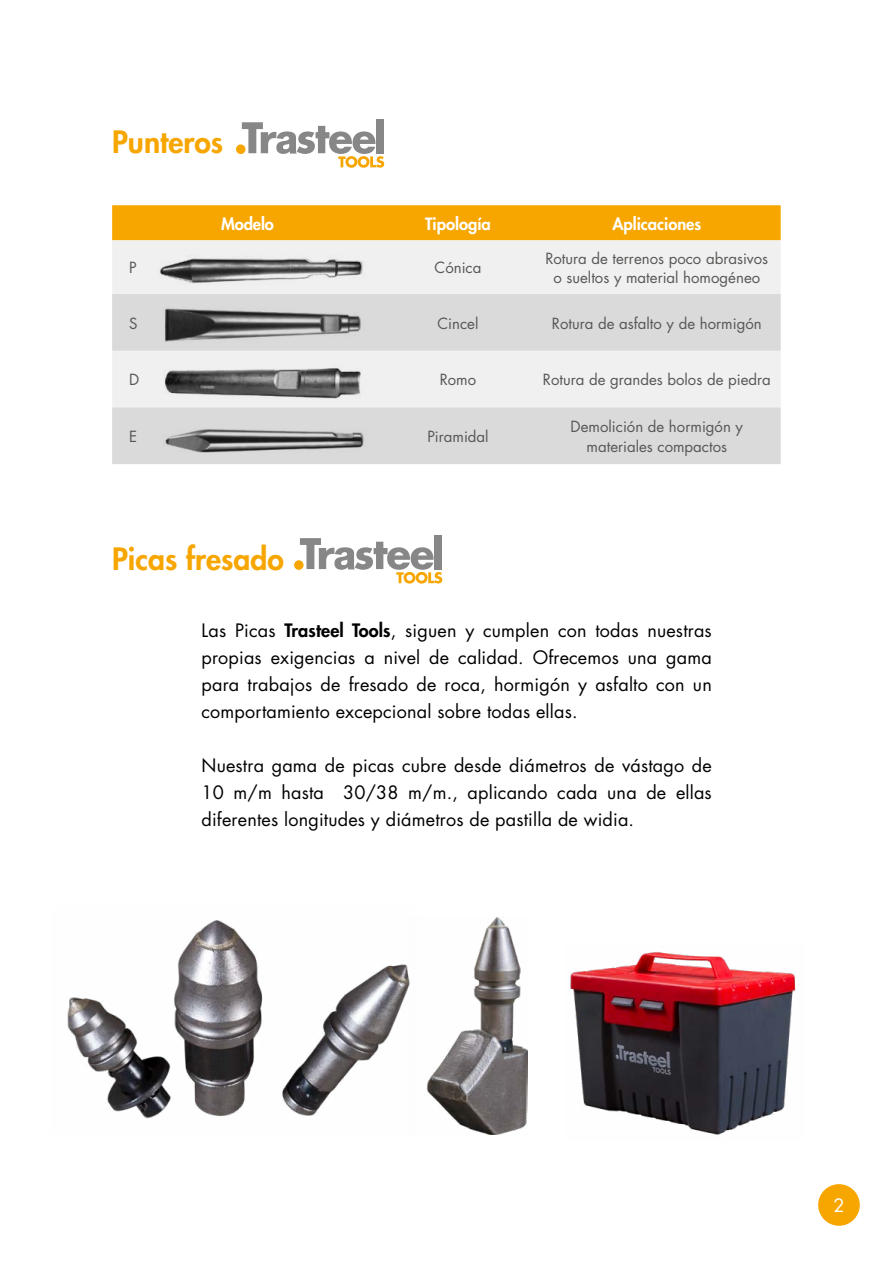
<style>
.page{position:relative;width:893px;height:1263px;background:#fff}
.page>*{position:absolute;margin:0;border:0;box-sizing:border-box;transform-origin:0 0}
.t1{font:800 30px "Futura Std";color:#f7a600}
.t2{font:18px/27px "Futura Std";letter-spacing:.01em;color:#000;text-align:justify}
.t3{font:18px "Futura Std";color:#fff}
.t4{font:800 16.5px "Futura Std";color:#fff}
.t5{font:15px/19.5px "Futura Std";color:#575756;text-align:center}
.s1{font-weight:800}
</style>
<div class="page">
<div style="left:818px;top:1184px;width:42px;height:42px;background:#f7a600;border-radius:50%"></div>
<div style="left:112px;top:205px;width:669px;height:35px;background:#f7a600"></div>
<div style="left:112px;top:240px;width:669px;height:167px;background:#f0f0f0"></div>
<div style="left:112px;top:294px;width:669px;height:57px;background:#dadada"></div>
<div style="left:112px;top:407px;width:669px;height:57px;background:#dadada"></div>
<img style="left:157px;top:244px;width:209px;height:52px">
<img style="left:163px;top:298px;width:203px;height:55px">
<img style="left:163px;top:360px;width:203px;height:50px">
<img style="left:163px;top:416px;width:204px;height:48px">
<div style="left:236px;top:144px;width:9px;height:10px;background:#f7a600;border-radius:50%"></div>
<div style="left:376px;top:119px;width:8px;height:34px;background:#878787"></div>
<svg style="left:242px;top:122px;width:142px;height:46px"></svg>
<div style="left:294px;top:560px;width:10px;height:10px;background:#f7a600;border-radius:50%"></div>
<div style="left:434px;top:535px;width:8px;height:34px;background:#878787"></div>
<svg style="left:300px;top:538px;width:142px;height:45px"></svg>
<img style="left:426px;top:917px;width:101px;height:217px">
<img style="left:67px;top:920px;width:343px;height:199px">
<img style="left:570px;top:952px;width:226px;height:183px">
<h1 class="t1" style="left:112px;top:123px;width:113px">Punteros</h1>
<p class="t4" style="left:221px;top:213px;width:54px">Modelo</p>
<p class="t4" style="left:425px;top:213px;width:67px">Tipología</p>
<p class="t4" style="left:612px;top:213px;width:90px">Aplicaciones</p>
<p class="t5" style="left:129px;top:258px;width:9px">P</p>
<p class="t5" style="left:435px;top:258px;width:48px">Cónica</p>
<p class="t5" style="left:545px;top:249px;width:224px">Rotura de terrenos poco abrasivos o sueltos y material homogéneo</p>
<p class="t5" style="left:129px;top:313px;width:10px">S</p>
<p class="t5" style="left:437px;top:313px;width:42px">Cincel</p>
<p class="t5" style="left:552px;top:313px;width:211px">Rotura de asfalto y de hormigón</p>
<p class="t5" style="left:129px;top:370px;width:12px">D</p>
<p class="t5" style="left:440px;top:370px;width:38px">Romo</p>
<p class="t5" style="left:543px;top:370px;width:229px">Rotura de grandes bolos de piedra</p>
<p class="t5" style="left:129px;top:427px;width:10px">E</p>
<p class="t5" style="left:427px;top:427px;width:63px">Piramidal</p>
<p class="t5" style="left:571px;top:417px;width:174px">Demolición de hormigón y materiales compactos</p>
<h1 class="t1" style="left:112px;top:540px;width:173px">Picas fresado</h1>
<p class="t2" style="left:202px;top:617px;width:512px">Las Picas <span class="s1">Trasteel Tools</span>, siguen y cumplen con todas nuestras propias exigencias a nivel de calidad. Ofrecemos una gama para trabajos de fresado de roca, hormigón y asfalto con un comportamiento excepcional sobre todas ellas.</p>
<p class="t2" style="left:202px;top:752px;width:512px">Nuestra gama de picas cubre desde diámetros de vástago de 10 m/m hasta 30/38 m/m., aplicando cada una de ellas diferentes longitudes y diámetros de pastilla de widia.</p>
<p class="t3" style="left:833px;top:1194px;width:13px">2</p>
</div>
